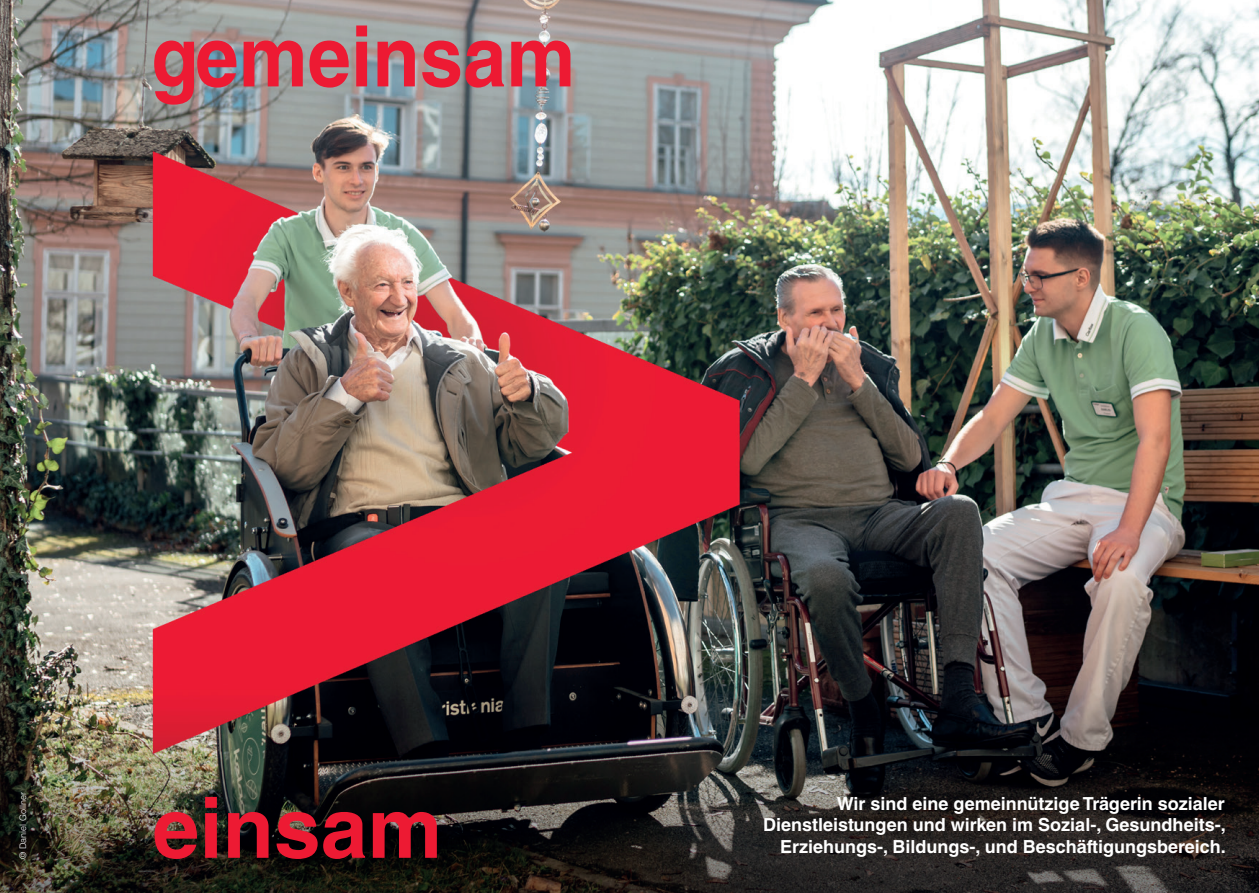
<style>
.page{position:relative;width:1259px;height:893px;background:#fff}
.page>*{position:absolute;margin:0;border:0;box-sizing:border-box;transform-origin:0 0}
.t1{font:700 84px "Helvetica LT Std";color:#ed1a33;scale:.92 1}
.t2{font:700 84px "Helvetica LT Std";color:#ed1a33}
.t3{font:700 18px/21.6px "Helvetica LT Std";color:#fff;text-align:right}
.t4{font:300 9px "Helvetica LT Std";color:#fff}
</style>
<div class="page">
<img style="left:0;top:0;width:1259px;height:893px">
<h1 class="t1" style="left:151px;top:6px;width:463px">gemeinsam</h1>
<p class="t4" style="left:17px;top:859px;width:68px;rotate:-90deg">© Daniel Gollner</p>
<h1 class="t2" style="left:153px;top:777px;width:291px">einsam</h1>
<p class="t3" style="left:763px;top:792px;width:464px">Wir sind eine gemeinnützige Trägerin sozialer<br>Dienstleistungen und wirken im Sozial-, Gesundheits-,<br>Erziehungs-, Bildungs-, und Beschäftigungsbereich.</p>
</div>
